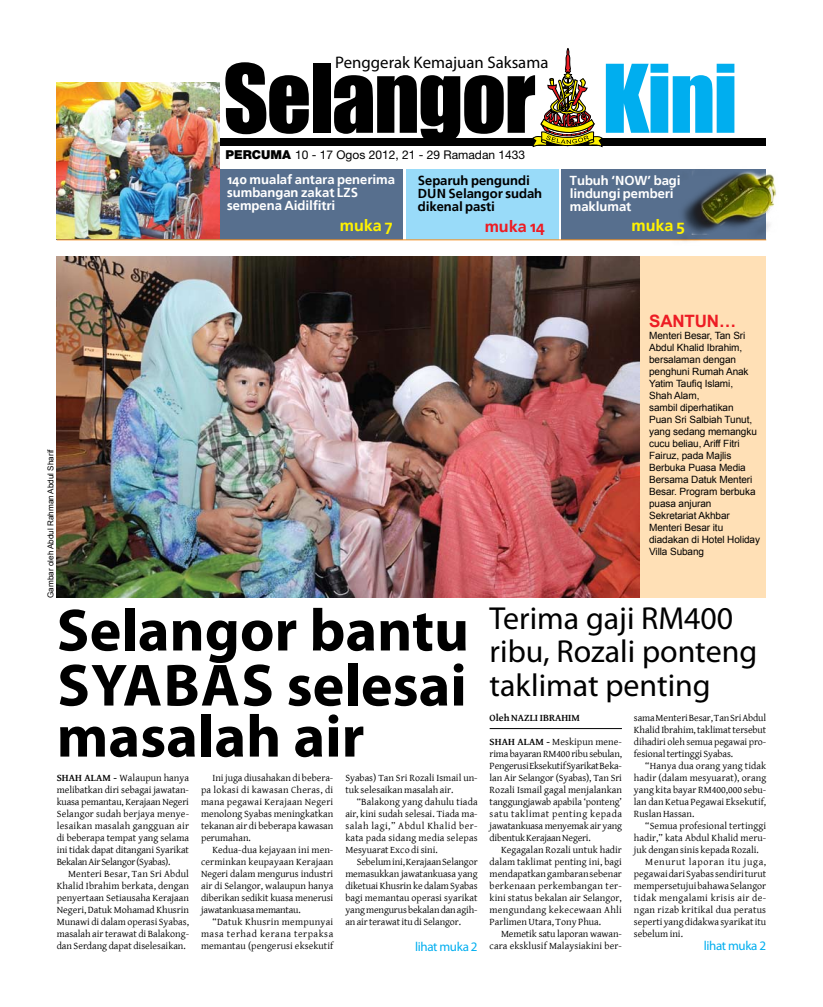
<style>
.page{position:relative;width:823px;height:1007px;background:#fff}
.page>*{position:absolute;margin:0;border:0;box-sizing:border-box;transform-origin:0 0}
.t1{font:87.3px "Impact";letter-spacing:-.02em;color:#000}
.t2{font:700 60px/53px "Myriad Pro";color:#000;text-align:justify}
.t3{font:31.9px/33.3px "Myriad Pro";color:#000}
.t4{font:700 17px "Arial";letter-spacing:-.01em;color:#ed1c24}
.t5{font:16.8px "Myriad Pro";color:#000}
.t6{font:700 16px "Frutiger Linotype";color:#fff200}
.t7{font:700 16px "Frutiger Linotype";color:#ed1c24}
.t8{font:700 13px/13px "Frutiger Linotype";color:#fff}
.t9{font:700 13px/13px "Frutiger Linotype";color:#000}
.t10{font:13px "Myriad Pro";letter-spacing:-.03em;color:#00aeef}
.t11{font:12px "Helvetica Neue";color:#000}
.t12{font:10px/12px "Gentium Basic";color:#000;text-align:justify}
.t13{font:10px/12px "Arial";letter-spacing:-.01em;color:#000}
.t14{font:700 10px "Gentium Basic";color:#000}
.t15{font:10px "Gentium Basic";letter-spacing:.02em;color:#000}
.t16{font:10px "Gentium Basic";letter-spacing:.04em;color:#000}
.t17{font:10px "Gentium Basic";letter-spacing:.065em;color:#000}
.t18{font:8.1px "Arial";color:#000}
.s1{color:#00aeef}
.s2{font-weight:900;font-size:12.3px}
.s3{font-weight:700}
</style>
<div class="page">
<div style="left:561px;top:169px;width:204px;height:71px;background:#576f8e"></div>
<div style="left:57px;top:169px;width:346px;height:71px;background:#576f8e"></div>
<div style="left:57px;top:138px;width:708px;height:7px;background:#000"></div>
<svg style="left:532px;top:48px;width:70px;height:134px"></svg>
<div style="left:406px;top:169px;width:152px;height:71px;background:#99dbf9"></div>
<div style="left:57px;top:256px;width:708px;height:341px;background:#ffe0b6"></div>
<hr style="left:57px;top:239px;width:708px;height:1px;background:#f7901e">
<img style="left:57px;top:256px;width:582px;height:341px">
<hr style="left:489px;top:728px;width:132px;height:1px;background:#000">
<img style="left:57px;top:82px;width:162px;height:156px">
<div style="left:665px;top:167px;width:126px;height:94px;background:#000;opacity:.75"></div>
<img style="left:666px;top:167px;width:111px;height:78px">
<h3 class="t5" style="left:335px;top:52px;width:214px">Penggerak Kemajuan Saksama</h3>
<h1 class="t1" style="left:223px;top:31px;width:515px">Selangor <span class="s1">Kini</span></h1>
<p class="t18" style="left:45px;top:597px;width:150px;rotate:-90deg">Gambar oleh Abdul Rahman Abdul Sharif</p>
<p class="t11" style="left:225px;top:147px;width:301px"><span class="s2">PERCUMA</span> 10 - 17 Ogos 2012, 21 - 29 Ramadan 1433</p>
<h3 class="t8" style="left:227px;top:173px;width:169px">140 mualaf antara penerima sumbangan zakat LZS sempena Aidilfitri</h3>
<h3 class="t6" style="left:340px;top:215px;width:54px">muka 7</h3>
<h3 class="t9" style="left:417px;top:174px;width:126px">Separuh pengundi<br>DUN Selangor sudah dikenal pasti</h3>
<h3 class="t7" style="left:484px;top:216px;width:62px">muka 14</h3>
<h3 class="t8" style="left:569px;top:174px;width:112px">Tubuh ‘NOW’ bagi lindungi pemberi maklumat</h3>
<h3 class="t6" style="left:631px;top:216px;width:55px">muka 5</h3>
<h3 class="t4" style="left:648px;top:310px;width:88px">SANTUN…</h3>
<p class="t13" style="left:648px;top:329px;width:112px">Menteri Besar, Tan Sri<br>Abdul Khalid Ibrahim, bersalaman dengan penghuni Rumah Anak<br>Yatim Taufiq Islami,<br>Shah Alam,<br>sambil diperhatikan<br>Puan Sri Salbiah Tunut, yang sedang memangku cucu beliau, Ariff Fitri<br>Fairuz, pada Majlis<br>Berbuka Puasa Media<br>Bersama Datuk Menteri<br>Besar. Program berbuka puasa anjuran<br>Sekretariat Akhbar<br>Menteri Besar itu diadakan di Hotel Holiday<br>Villa Subang</p>
<h2 class="t2" style="left:57px;top:601px;width:413px">Selangor bantu Syabas selesai masalah air</h2>
<p class="t12" style="left:57px;top:771px;width:134px;text-indent:57px"><span class="s3">-</span> Walaupun hanya melibatkan diri sebagai jawatan&shy;kuasa pemantau, Kerajaan Negeri Selangor sudah berjaya menye&shy;lesaikan masalah gangguan air di beberapa tempat yang selama ini tidak dapat ditangani Syarikat Bekalan Air Selangor (Syabas).</p>
<p class="t12" style="left:57px;top:867px;width:134px;text-indent:11px">Menteri Besar, Tan Sri Abdul Khalid Ibrahim berkata, dengan penyertaan Setiausaha Kerajaan Negeri, Datuk Mohamad Khusrin Munawi di dalam operasi Syabas, masalah air terawat di Balakong&shy;dan Serdang dapat diselesaikan.</p>
<p class="t14" style="left:57px;top:770px;width:13px">SHAH</p>
<p class="t14" style="left:84px;top:770px;width:8px">ALAM</p>
<p class="t12" style="left:201px;top:771px;width:134px;text-indent:11px">Ini juga diusahakan di bebera&shy;pa lokasi di kawasan Cheras, di mana pegawai Kerajaan Negeri menolong Syabas meningkatkan tekanan air di beberapa kawasan perumahan.</p>
<p class="t12" style="left:201px;top:843px;width:134px;text-indent:11px">Kedua-dua kejayaan ini men&shy;cerminkan keupayaan Kerajaan Negeri dalam mengurus industri air di Selangor, walaupun hanya diberikan sedikit kuasa menerusi jawatankuasa memantau.</p>
<p class="t12" style="left:201px;top:915px;width:134px;text-indent:11px">“Datuk Khusrin mempunyai masa terhad kerana terpaksa memantau (pengerusi eksekutif</p>
<p class="t12" style="left:345px;top:771px;width:134px">Syabas) Tan Sri Rozali Ismail un&shy;tuk selesaikan masalah air.</p>
<p class="t12" style="left:345px;top:795px;width:134px;text-indent:11px">“Balakong yang dahulu tiada air, kini sudah selesai. Tiada ma&shy;salah lagi,” Abdul Khalid ber&shy;kata pada sidang media selepas Mesyuarat Exco di sini.</p>
<p class="t12" style="left:345px;top:855px;width:134px;text-indent:11px">Sebelum ini, Kerajaan Selangor memasukkan jawatankuasa yang diketuai Khusrin ke dalam Syabas bagi memantau operasi syarikat yang mengurus bekalan dan agih&shy;an air terawat itu di Selangor.</p>
<h3 class="t10" style="left:415px;top:938px;width:64px">lihat muka 2</h3>
<h3 class="t3" style="left:489px;top:601px;width:269px">Terima gaji RM400 ribu, Rozali ponteng taklimat penting</h3>
<p class="t14" style="left:489px;top:710px;width:92px">OLEH NAZLI IBRAHIM</p>
<p class="t14" style="left:489px;top:734px;width:13px">SHAH</p>
<p class="t14" style="left:517px;top:734px;width:8px">ALAM</p>
<p class="t12" style="left:489px;top:735px;width:134px;text-indent:57px"><span class="s3">-</span> Meskipun mene&shy;rima bayaran RM400 ribu sebulan, Pengerusi Eksekutif Syarikat Beka&shy;lan Air Selangor (Syabas), Tan Sri Rozali Ismail gagal menjalankan tanggungjawab apabila ‘ponteng’ satu taklimat penting kepada jawatankuasa menyemak air yang dibentuk Kerajaan Negeri.</p>
<p class="t12" style="left:489px;top:843px;width:134px;text-indent:11px">Kegagalan Rozali untuk hadir dalam taklimat penting ini, bagi mendapatkan gambaran sebenar berkenaan perkembangan ter&shy;kini status bekalan air Selangor, mengundang kekecewaan Ahli Parlimen Utara, Tony Phua.</p>
<p class="t12" style="left:489px;top:927px;width:134px;text-align:right">Memetik satu laporan wawan&shy;cara eksklusif Malaysiakini ber-</p>
<p class="t12" style="left:633px;top:711px;width:134px">sama Menteri Besar, Tan Sri Abdul Khalid Ibrahim, taklimat tersebut dihadiri oleh semua pegawai pro&shy;fesional tertinggi Syabas.</p>
<p class="t12" style="left:633px;top:759px;width:134px;text-indent:11px">“Hanya dua orang yang tidak hadir (dalam mesyuarat), orang yang kita bayar RM400,000 sebu&shy;lan dan Ketua Pegawai Eksekutif, Ruslan Hassan.</p>
<p class="t12" style="left:645px;top:819px;width:122px">“Semua profesional tertinggi</p>
<p class="t12" style="left:633px;top:831px;width:134px">hadir,” kata Abdul Khalid meru-</p>
<p class="t12" style="left:633px;top:843px;width:126px">juk dengan sinis kepada Rozali.</p>
<p class="t17" style="left:645px;top:854px;width:122px">Menurut laporan itu juga,</p>
<p class="t12" style="left:633px;top:867px;width:134px">pegawai dari Syabas sendiri turut</p>
<p class="t12" style="left:633px;top:879px;width:134px">mempersetujui bahawa Selangor</p>
<p class="t16" style="left:633px;top:890px;width:134px">tidak mengalami krisis air de-</p>
<p class="t15" style="left:633px;top:902px;width:134px">ngan rizab kritikal dua peratus</p>
<p class="t12" style="left:633px;top:915px;width:134px">seperti yang didakwa syarikat itu</p>
<p class="t12" style="left:633px;top:927px;width:50px">sebelum ini.</p>
<h3 class="t10" style="left:703px;top:937px;width:64px">lihat muka 2</h3>
</div>
